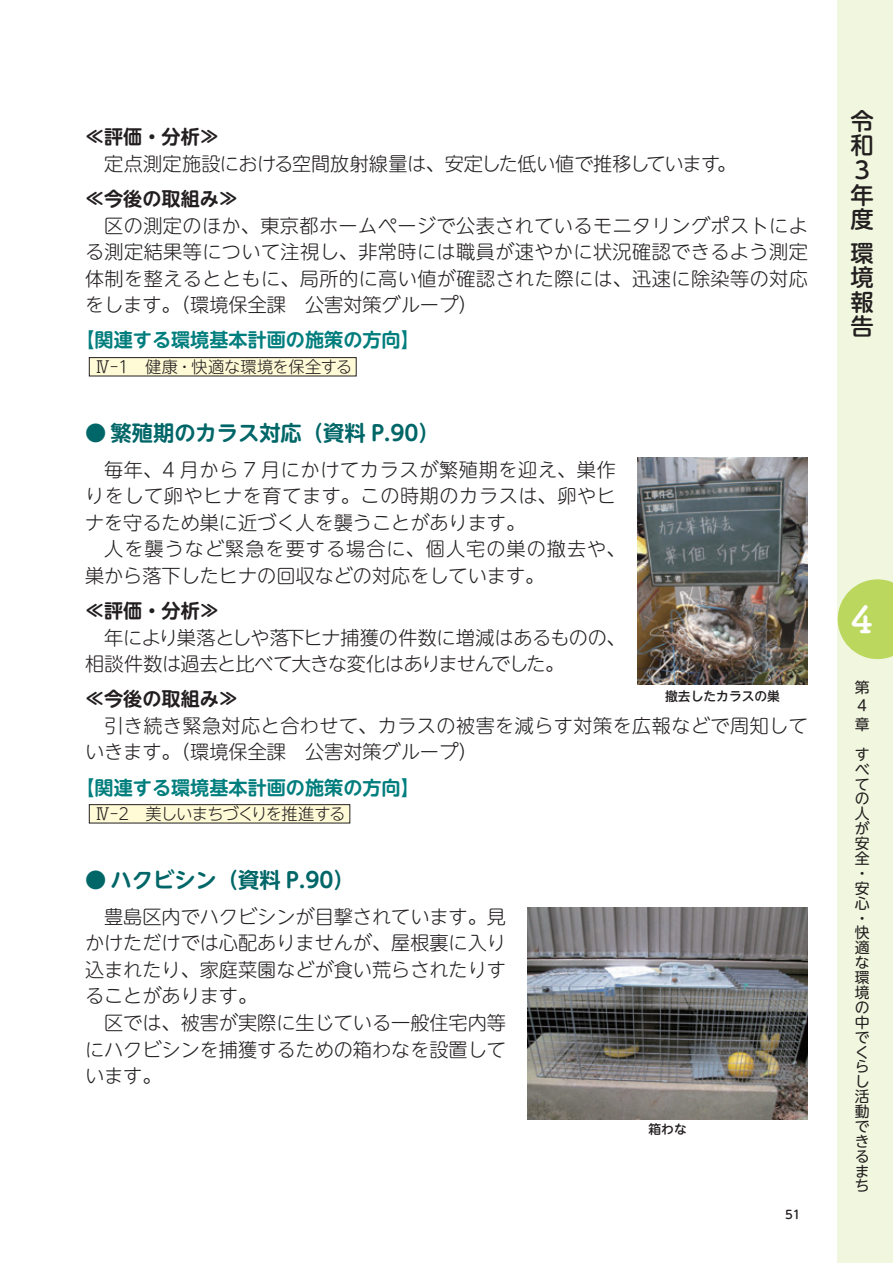
<style>
.page{position:relative;width:893px;height:1263px;background:#fff}
.page>*{position:absolute;margin:0;border:0;box-sizing:border-box;transform-origin:0 0}
.t1{font:37.2px "Tsuku B Rd Gothic Std B";color:#fff}
.t2{font:500 23.4px/24.6px "UD Shin M Go Pro";color:#231f20}
.t3{font:700 21.3px "UD Shin M Go Pro De";color:#016668}
.t4{font:300 19.2px/26.5px "UD Shin M Go Pro";color:#231f20;text-align:justify}
.t5{font:300 19.2px/26.5px "UD Shin M Go Pro";letter-spacing:.025em;color:#231f20}
.t6{font:300 19.2px/26.5px "UD Shin M Go Pro";letter-spacing:-.025em;color:#231f20}
.t7{font:700 19.2px "UD Shin M Go Pro De";color:#007e7d}
.t8{font:700 19.2px "UD Shin M Go Pro De";color:#231f20}
.t9{font:300 16.2px "UD Shin M Go Pro";letter-spacing:-.04em;color:#231f20}
.t10{font:300 16.2px "UD Shin M Go Pro";letter-spacing:-.01em;color:#231f20}
.t11{font:14.85px/14.9px "UD Shin M Go Pro";color:#231f20}
.t12{font:500 12.75px "UD Shin M Go Pro";color:#231f20}
.t13{font:500 11.7px "UD Shin M Go Pro";color:#231f20}
</style>
<div class="page">
<div style="left:838px;top:0;width:55px;height:1263px;background:#f1f7df"></div>
<svg style="left:838px;top:579px;width:55px;height:80px"></svg>
<div style="left:89px;top:805px;width:261px;height:18px;background:#fffbd6"></div>
<div style="left:89px;top:804px;width:261px;height:19px;border:1px solid #231f20"></div>
<div style="left:89px;top:358px;width:267px;height:18px;background:#fffbd6"></div>
<div style="left:89px;top:357px;width:267px;height:19px;border:1px solid #231f20"></div>
<img style="left:637px;top:457px;width:171px;height:228px">
<img style="left:527px;top:908px;width:281px;height:212px">
<p class="t8" style="left:85px;top:121px;width:135px">≪評価・分析≫</p>
<p class="t6" style="left:104px;top:149px;width:634px">定点測定施設における空間放射線量は、安定した低い値で推移しています。</p>
<p class="t8" style="left:85px;top:183px;width:155px">≪今後の取組み≫</p>
<p class="t4" style="left:85px;top:211px;width:724px;text-indent:19px">区の測定のほか、東京都ホームページで公表されているモニタリングポストによる測定結果等について注視し、非常時には職員が速やかに状況確認できるよう測定体制を整えるとともに、局所的に高い値が確認された際には、迅速に除染等の対応をします。（環境保全課　公害対策グループ）</p>
<p class="t7" style="left:75px;top:325px;width:346px">【関連する環境基本計画の施策の方向】</p>
<p class="t10" style="left:95px;top:354px;width:259px">Ⅳ-1　健康・快適な環境を保全する</p>
<p class="t3" style="left:85px;top:416px;width:356px">● 繁殖期のカラス対応（資料 P.90）</p>
<p class="t4" style="left:85px;top:455px;width:532px;text-indent:19px">毎年、4 月から 7 月にかけてカラスが繁殖期を迎え、巣作りをして卵やヒナを育てます。この時期のカラスは、卵やヒナを守るため巣に近づく人を襲うことがあります。</p>
<p class="t5" style="left:85px;top:535px;width:542px;text-indent:19px">人を襲うなど緊急を要する場合に、個人宅の巣の撤去や、巣から落下したヒナの回収などの対応をしています。</p>
<p class="t8" style="left:85px;top:595px;width:135px">≪評価・分析≫</p>
<p class="t6" style="left:85px;top:623px;width:542px;text-indent:19px">年により巣落としや落下ヒナ捕獲の件数に増減はあるものの、相談件数は過去と比べて大きな変化はありませんでした。</p>
<p class="t8" style="left:85px;top:683px;width:155px">≪今後の取組み≫</p>
<p class="t5" style="left:85px;top:711px;width:724px;text-indent:19px">引き続き緊急対応と合わせて、カラスの被害を減らす対策を広報などで周知していきます。（環境保全課　公害対策グループ）</p>
<p class="t7" style="left:75px;top:771px;width:346px">【関連する環境基本計画の施策の方向】</p>
<p class="t9" style="left:95px;top:801px;width:252px">Ⅳ-2　美しいまちづくりを推進する</p>
<p class="t12" style="left:665px;top:686px;width:116px">撤去したカラスの巣</p>
<p class="t3" style="left:85px;top:863px;width:271px">● ハクビシン（資料 P.90）</p>
<p class="t4" style="left:85px;top:902px;width:422px;text-indent:19px">豊島区内でハクビシンが目撃されています。見かけただけでは心配ありませんが、屋根裏に入り込まれたり、家庭菜園などが食い荒らされたりすることがあります。</p>
<p class="t4" style="left:85px;top:1008px;width:422px;text-indent:19px">区では、被害が実際に生じている一般住宅内等にハクビシンを捕獲するための箱わなを設置しています。</p>
<p class="t12" style="left:648px;top:1119px;width:40px">箱わな</p>
<p class="t13" style="left:785px;top:1205px;width:17px">51</p>
<p class="t2" style="left:850px;top:108px;width:24px">令和<br>3年度</p>
<p class="t2" style="left:850px;top:239px;width:24px;text-align:justify">環境報告</p>
<h1 class="t1" style="left:850px;top:590px;width:24px">4</h1>
<p class="t11" style="left:855px;top:677px;width:16px;line-height:18.6px">第<br>4章</p>
<p class="t11" style="left:855px;top:746px;width:17px">すべての人が安全・安心・快適な環境の中でくらし活動できるまち</p>
</div>
